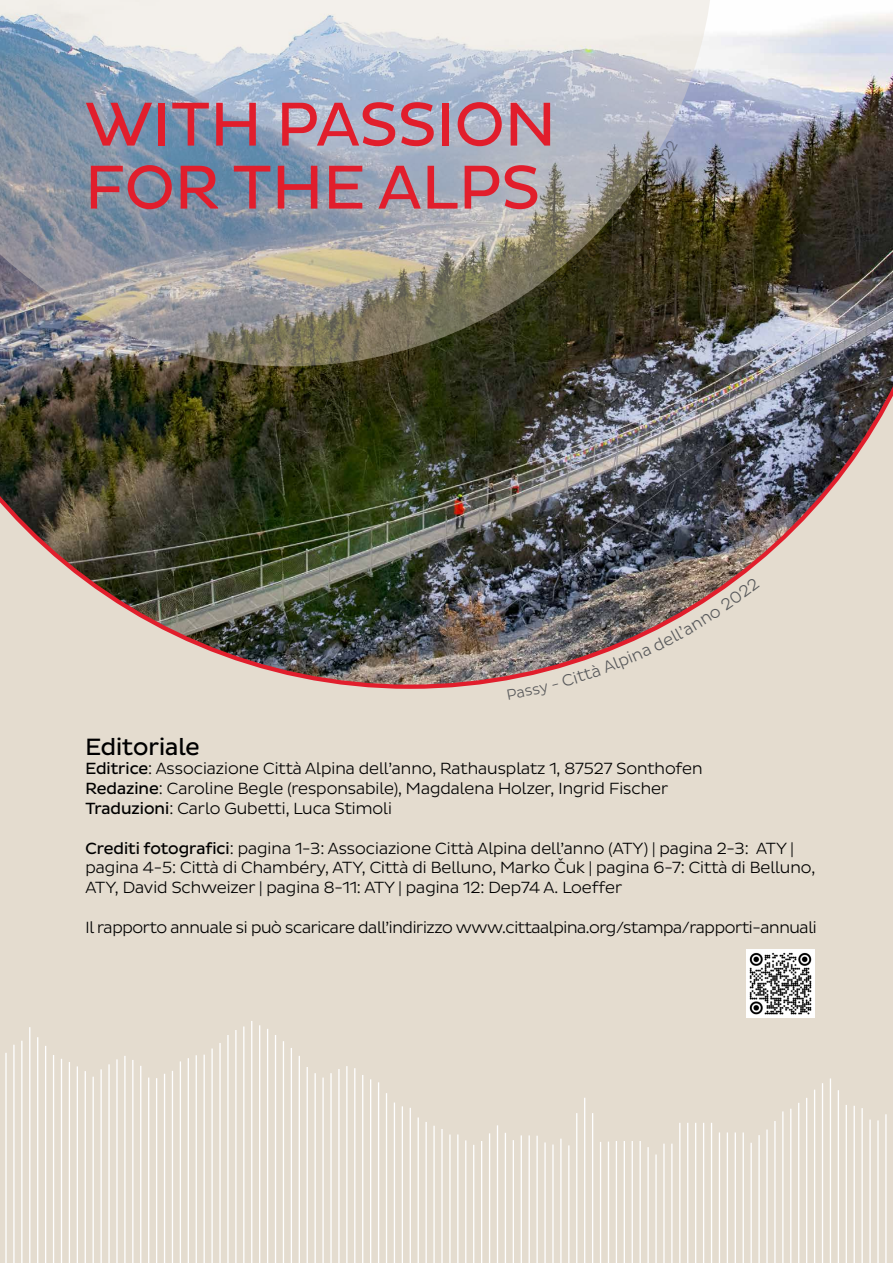
<style>
.page{position:relative;width:893px;height:1263px;background:#fff}
.page>*{position:absolute;margin:0;border:0;box-sizing:border-box;transform-origin:0 0}
.t1{font:63px "Pluto Sans DPD Regular";letter-spacing:.015em;color:#e11e2c}
.t2{font:24px "Pluto Sans DPD Regular";color:#000}
.t3{font:16.5px/19.8px "Pluto Sans DPD Light";color:#000}
.t4{font:16.5px "Pluto Sans DPD Light";letter-spacing:-.02em;color:#000}
.s1{font-family:"Pluto Sans DPD Regular"}
</style>
<div class="page">
<div style="left:0;top:689px;width:893px;height:574px;background:#e4dccf"></div>
<img style="left:0;top:13px;width:893px;height:676px">
<img style="left:746px;top:950px;width:68px;height:68px">
<img style="left:0;top:0;width:714px;height:366px">
<hr style="left:5px;top:1053px;width:2px;height:210px;background:#fff">
<hr style="left:13px;top:1045px;width:2px;height:218px;background:#fff">
<hr style="left:21px;top:1041px;width:2px;height:222px;background:#fff">
<hr style="left:29px;top:1027px;width:1px;height:236px;background:#fff">
<hr style="left:37px;top:1037px;width:1px;height:226px;background:#fff">
<hr style="left:45px;top:1046px;width:1px;height:217px;background:#fff">
<hr style="left:53px;top:1055px;width:1px;height:208px;background:#fff">
<hr style="left:61px;top:1059px;width:1px;height:204px;background:#fff">
<hr style="left:69px;top:1062px;width:1px;height:201px;background:#fff">
<hr style="left:77px;top:1066px;width:1px;height:197px;background:#fff">
<hr style="left:85px;top:1071px;width:1px;height:192px;background:#fff">
<hr style="left:93px;top:1077px;width:1px;height:186px;background:#fff">
<hr style="left:100px;top:1069px;width:2px;height:194px;background:#fff">
<hr style="left:108px;top:1064px;width:2px;height:199px;background:#fff">
<hr style="left:116px;top:1059px;width:2px;height:204px;background:#fff">
<hr style="left:124px;top:1056px;width:2px;height:207px;background:#fff">
<hr style="left:132px;top:1060px;width:1px;height:203px;background:#fff">
<hr style="left:140px;top:1066px;width:1px;height:197px;background:#fff">
<hr style="left:148px;top:1077px;width:1px;height:186px;background:#fff">
<hr style="left:156px;top:1078px;width:1px;height:185px;background:#fff">
<hr style="left:164px;top:1074px;width:1px;height:189px;background:#fff">
<hr style="left:172px;top:1071px;width:1px;height:192px;background:#fff">
<hr style="left:180px;top:1061px;width:1px;height:202px;background:#fff">
<hr style="left:188px;top:1058px;width:1px;height:205px;background:#fff">
<hr style="left:196px;top:1055px;width:1px;height:208px;background:#fff">
<hr style="left:204px;top:1055px;width:1px;height:208px;background:#fff">
<hr style="left:211px;top:1048px;width:2px;height:215px;background:#fff">
<hr style="left:219px;top:1043px;width:2px;height:220px;background:#fff">
<hr style="left:227px;top:1035px;width:2px;height:228px;background:#fff">
<hr style="left:235px;top:1030px;width:2px;height:233px;background:#fff">
<hr style="left:243px;top:1026px;width:1px;height:237px;background:#fff">
<hr style="left:251px;top:1021px;width:1px;height:242px;background:#fff">
<hr style="left:259px;top:1025px;width:1px;height:238px;background:#fff">
<hr style="left:267px;top:1029px;width:1px;height:234px;background:#fff">
<hr style="left:275px;top:1035px;width:1px;height:228px;background:#fff">
<hr style="left:283px;top:1041px;width:1px;height:222px;background:#fff">
<hr style="left:291px;top:1048px;width:1px;height:215px;background:#fff">
<hr style="left:299px;top:1056px;width:1px;height:207px;background:#fff">
<hr style="left:307px;top:1067px;width:1px;height:196px;background:#fff">
<hr style="left:314px;top:1073px;width:2px;height:190px;background:#fff">
<hr style="left:322px;top:1077px;width:2px;height:186px;background:#fff">
<hr style="left:330px;top:1073px;width:2px;height:190px;background:#fff">
<hr style="left:338px;top:1069px;width:2px;height:194px;background:#fff">
<hr style="left:346px;top:1066px;width:2px;height:197px;background:#fff">
<hr style="left:354px;top:1068px;width:1px;height:195px;background:#fff">
<hr style="left:362px;top:1075px;width:1px;height:188px;background:#fff">
<hr style="left:370px;top:1079px;width:1px;height:184px;background:#fff">
<hr style="left:378px;top:1082px;width:1px;height:181px;background:#fff">
<hr style="left:386px;top:1093px;width:1px;height:170px;background:#fff">
<hr style="left:394px;top:1102px;width:1px;height:161px;background:#fff">
<hr style="left:402px;top:1106px;width:1px;height:157px;background:#fff">
<hr style="left:410px;top:1108px;width:1px;height:155px;background:#fff">
<hr style="left:418px;top:1117px;width:1px;height:146px;background:#fff">
<hr style="left:425px;top:1122px;width:2px;height:141px;background:#fff">
<hr style="left:433px;top:1126px;width:2px;height:137px;background:#fff">
<hr style="left:441px;top:1129px;width:2px;height:134px;background:#fff">
<hr style="left:449px;top:1134px;width:2px;height:129px;background:#fff">
<hr style="left:457px;top:1134px;width:1px;height:129px;background:#fff">
<hr style="left:465px;top:1140px;width:1px;height:123px;background:#fff">
<hr style="left:473px;top:1145px;width:1px;height:118px;background:#fff">
<hr style="left:481px;top:1141px;width:1px;height:122px;background:#fff">
<hr style="left:489px;top:1133px;width:1px;height:130px;background:#fff">
<hr style="left:497px;top:1125px;width:1px;height:138px;background:#fff">
<hr style="left:505px;top:1133px;width:1px;height:130px;background:#fff">
<hr style="left:513px;top:1140px;width:1px;height:123px;background:#fff">
<hr style="left:521px;top:1135px;width:1px;height:128px;background:#fff">
<hr style="left:529px;top:1135px;width:1px;height:128px;background:#fff">
<hr style="left:536px;top:1136px;width:2px;height:127px;background:#fff">
<hr style="left:544px;top:1142px;width:2px;height:121px;background:#fff">
<hr style="left:552px;top:1144px;width:2px;height:119px;background:#fff">
<hr style="left:560px;top:1139px;width:2px;height:124px;background:#fff">
<hr style="left:568px;top:1145px;width:1px;height:118px;background:#fff">
<hr style="left:576px;top:1113px;width:1px;height:150px;background:#fff">
<hr style="left:584px;top:1098px;width:1px;height:165px;background:#fff">
<hr style="left:592px;top:1113px;width:1px;height:150px;background:#fff">
<hr style="left:600px;top:1142px;width:1px;height:121px;background:#fff">
<hr style="left:608px;top:1141px;width:1px;height:122px;background:#fff">
<hr style="left:616px;top:1141px;width:1px;height:122px;background:#fff">
<hr style="left:624px;top:1141px;width:1px;height:122px;background:#fff">
<hr style="left:632px;top:1141px;width:1px;height:122px;background:#fff">
<hr style="left:639px;top:1141px;width:2px;height:122px;background:#fff">
<hr style="left:647px;top:1147px;width:2px;height:116px;background:#fff">
<hr style="left:655px;top:1154px;width:2px;height:109px;background:#fff">
<hr style="left:663px;top:1143px;width:2px;height:120px;background:#fff">
<hr style="left:671px;top:1143px;width:2px;height:120px;background:#fff">
<hr style="left:679px;top:1123px;width:1px;height:140px;background:#fff">
<hr style="left:687px;top:1123px;width:1px;height:140px;background:#fff">
<hr style="left:695px;top:1123px;width:1px;height:140px;background:#fff">
<hr style="left:703px;top:1123px;width:1px;height:140px;background:#fff">
<hr style="left:711px;top:1123px;width:1px;height:140px;background:#fff">
<hr style="left:719px;top:1132px;width:1px;height:131px;background:#fff">
<hr style="left:727px;top:1132px;width:1px;height:131px;background:#fff">
<hr style="left:735px;top:1132px;width:1px;height:131px;background:#fff">
<hr style="left:743px;top:1132px;width:1px;height:131px;background:#fff">
<hr style="left:750px;top:1143px;width:2px;height:120px;background:#fff">
<hr style="left:758px;top:1135px;width:2px;height:128px;background:#fff">
<hr style="left:766px;top:1129px;width:2px;height:134px;background:#fff">
<hr style="left:774px;top:1121px;width:2px;height:142px;background:#fff">
<hr style="left:782px;top:1111px;width:1px;height:152px;background:#fff">
<hr style="left:790px;top:1109px;width:1px;height:154px;background:#fff">
<hr style="left:798px;top:1103px;width:1px;height:160px;background:#fff">
<hr style="left:806px;top:1098px;width:1px;height:165px;background:#fff">
<hr style="left:814px;top:1089px;width:1px;height:174px;background:#fff">
<hr style="left:822px;top:1083px;width:1px;height:180px;background:#fff">
<hr style="left:830px;top:1078px;width:1px;height:185px;background:#fff">
<hr style="left:838px;top:1090px;width:1px;height:173px;background:#fff">
<hr style="left:846px;top:1105px;width:1px;height:158px;background:#fff">
<hr style="left:853px;top:1106px;width:2px;height:157px;background:#fff">
<hr style="left:861px;top:1108px;width:2px;height:155px;background:#fff">
<hr style="left:869px;top:1119px;width:2px;height:144px;background:#fff">
<hr style="left:877px;top:1120px;width:2px;height:143px;background:#fff">
<hr style="left:885px;top:1114px;width:2px;height:149px;background:#fff">
<hr style="left:892px;top:1115px;width:1px;height:148px;background:#fff">
<svg style="left:507px;top:577px;width:253px;height:122px;background:#aea19c"></svg>
<svg style="left:630px;top:139px;width:48px;height:67px;background:#73706a"></svg>
<h1 class="t1" style="left:85px;top:88px;width:472px">With Passion</h1>
<h1 class="t1" style="left:85px;top:151px;width:449px">for th e Alps</h1>
<h2 class="t2" style="left:86px;top:733px;width:116px">Editoriale</h2>
<p class="t3" style="left:86px;top:759px;width:619px"><span class="s1">Editrice</span>: Associazione Città Alpina dell’anno, Rathausplatz 1, 87527 Sonthofen<br><span class="s1">Redazine</span>: Caroline Begle (responsabile), Magdalena Holzer, Ingrid Fischer<br><span class="s1">Traduzioni</span>: Carlo Gubetti, Luca Stimoli</p>
<p class="t3" style="left:86px;top:838px;width:731px"><span class="s1">Crediti fotografici</span>: pagina 1-3: Associazione Città Alpina dell’anno (ATY) | pagina 2-3: ATY | pagina 4-5: Città di Chambéry, ATY, Città di Belluno, Marko Čuk | pagina 6-7: Città di Belluno,<br>ATY, David Schweizer | pagina 8-11: ATY | pagina 12: Dep74 A. Loeffer</p>
<p class="t4" style="left:86px;top:918px;width:733px">Il rapporto annuale si può scaricare dall’indirizzo www.cittaalpina.org/stampa/rapporti-annuali</p>
</div>
